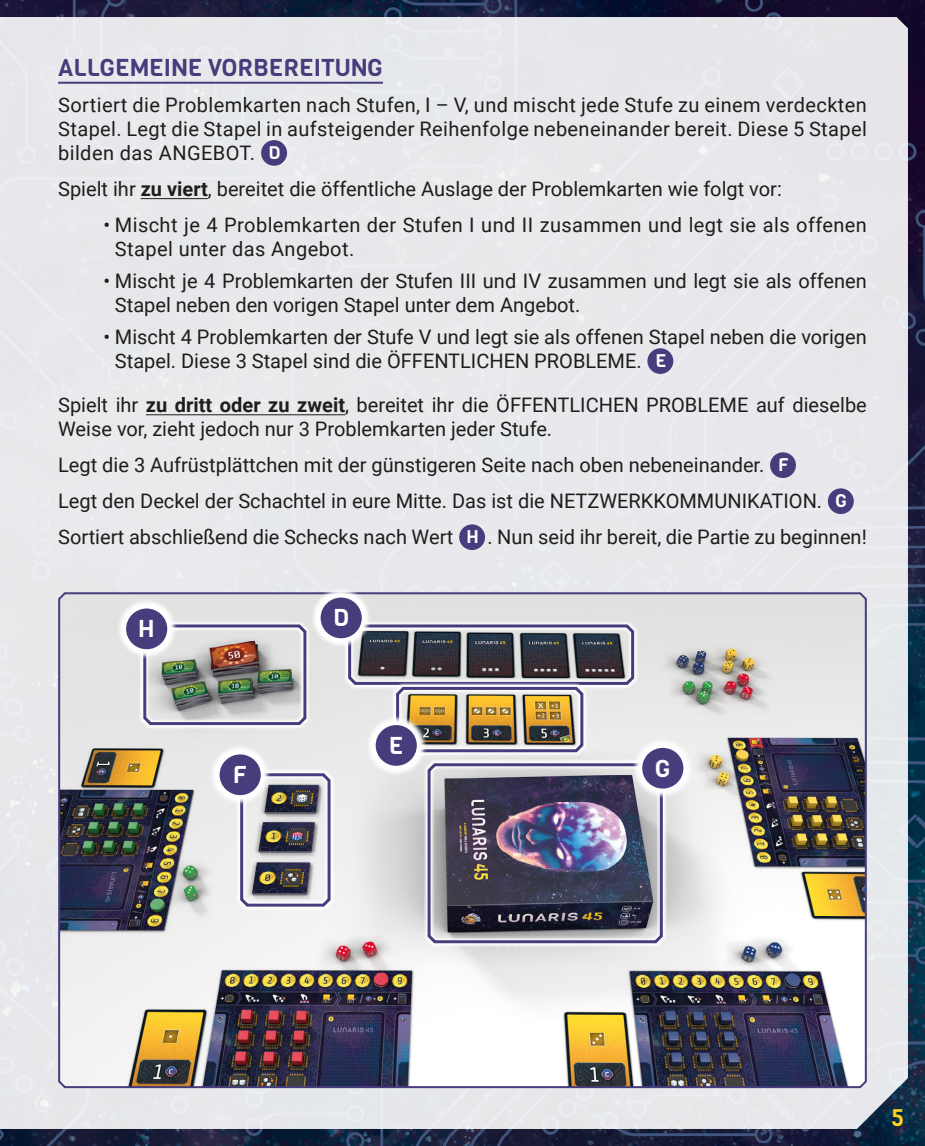
<style>
.page{position:relative;width:925px;height:1146px;background:#fff}
.page>*{position:absolute;margin:0;border:0;box-sizing:border-box;transform-origin:0 0}
.subtitulo1{font:24px "Viga";color:#473c7c}
.Legend{font:24px "Viga";color:#fff}
.t1{font:24px "Viga";color:#fdd31d}
.Corpo_de_texto{font:20px/24px "Roboto";color:#1d1d1b}
.Corpo_de_texto-2{font:20px/24px "Roboto";letter-spacing:.02em;color:#1d1d1b}
.Legend-2{font:18px "Viga";color:#fff}
.s1{font-weight:700}
</style>
<div class="page">
<img style="left:0;top:0;width:924px;height:1145px">
<div style="left:0;top:17px;width:907px;height:1111px;background:#e8e8eb"></div>
<hr style="left:58px;top:82px;width:325px;height:2px;background:#473c7c">
<hr style="left:141px;top:198px;width:67px;height:1px;background:#1d1d1b">
<hr style="left:146px;top:414px;width:199px;height:1px;background:#1d1d1b">
<div style="left:261px;top:140px;width:26px;height:26px;background:#473c7c;border-radius:50%"></div>
<div style="left:647px;top:348px;width:26px;height:26px;background:#473c7c;border-radius:50%"></div>
<div style="left:769px;top:452px;width:26px;height:26px;background:#473c7c;border-radius:50%"></div>
<div style="left:827px;top:488px;width:26px;height:26px;background:#473c7c;border-radius:50%"></div>
<div style="left:459px;top:524px;width:26px;height:26px;background:#473c7c;border-radius:50%"></div>
<img style="left:57px;top:590px;width:810px;height:498px">
<svg style="left:343px;top:620px;width:295px;height:69px"></svg>
<div style="left:391px;top:682px;width:196px;height:74px;background:#f4f4f4"></div>
<svg style="left:346px;top:621px;width:289px;height:132px;background:#948d87"></svg>
<div style="left:139px;top:620px;width:172px;height:109px;background:#f2f2f2"></div>
<img style="left:142px;top:621px;width:166px;height:105px">
<svg style="left:423px;top:758px;width:244px;height:189px;fill:#e8e8e7"></svg>
<img style="left:426px;top:760px;width:238px;height:184px">
<div style="left:236px;top:768px;width:99px;height:143px;background:#fff"></div>
<img style="left:240px;top:770px;width:92px;height:137px">
<svg style="left:115px;top:598px;width:62px;height:61px;fill:#e7e7e7"></svg>
<div style="left:126px;top:608px;width:41px;height:41px;background:#473c7c;border-radius:50%"></div>
<svg style="left:310px;top:587px;width:62px;height:61px"></svg>
<div style="left:320px;top:597px;width:41px;height:41px;background:#473c7c;border-radius:50%"></div>
<svg style="left:365px;top:714px;width:62px;height:61px"></svg>
<div style="left:375px;top:725px;width:41px;height:40px;background:#473c7c;border-radius:50%"></div>
<svg style="left:209px;top:744px;width:62px;height:61px;fill:#ededed"></svg>
<div style="left:219px;top:754px;width:42px;height:41px;background:#473c7c;border-radius:50%"></div>
<svg style="left:631px;top:737px;width:62px;height:61px;fill:#efefef"></svg>
<div style="left:642px;top:747px;width:41px;height:41px;background:#473c7c;border-radius:50%"></div>
<p class="subtitulo1" style="left:58px;top:52px;width:326px">ALLGEMEINE VORBEREITUNG</p>
<p class="Corpo_de_texto" style="left:58px;top:92px;width:810px;text-align:justify">Sortiert die Problemkarten nach Stufen, I – V, und mischt jede Stufe zu einem verdeckten Stapel. Legt die Stapel in aufsteigender Reihenfolge nebeneinander bereit. Diese 5 Stapel bilden das ANGEBOT.</p>
<p class="Legend-2" style="left:268px;top:140px;width:13px">D</p>
<p class="Corpo_de_texto" style="left:58px;top:176px;width:724px">Spielt ihr <span class="s1">zu viert</span>, bereitet die öffentliche Auslage der Problemkarten wie folgt vor:</p>
<p class="Corpo_de_texto-2" style="left:115px;top:212px;width:753px;text-indent:-11px">• Mischt je 4 Problemkarten der Stufen I und II zusammen und legt sie als offenen<br>Stapel unter das Angebot.</p>
<p class="Corpo_de_texto" style="left:115px;top:268px;width:753px;text-indent:-11px">• Mischt je 4 Problemkarten der Stufen III und IV zusammen und legt sie als offenen<br>Stapel neben den vorigen Stapel unter dem Angebot.</p>
<p class="Corpo_de_texto" style="left:115px;top:324px;width:753px;text-indent:-11px">• Mischt 4 Problemkarten der Stufe V und legt sie als offenen Stapel neben die vorigen<br>Stapel. Diese 3 Stapel sind die ÖFFENTLICHEN PROBLEME.</p>
<p class="Legend-2" style="left:655px;top:348px;width:12px">E</p>
<p class="Corpo_de_texto" style="left:58px;top:392px;width:809px">Spielt ihr <span class="s1">zu dritt oder zu zweit</span>, bereitet ihr die ÖFFENTLICHEN PROBLEME auf dieselbe<br>Weise vor, zieht jedoch nur 3 Problemkarten jeder Stufe.</p>
<p class="Corpo_de_texto" style="left:58px;top:452px;width:707px">Legt die 3 Aufrüstplättchen mit der günstigeren Seite nach oben nebeneinander.</p>
<p class="Legend-2" style="left:777px;top:452px;width:12px">F</p>
<p class="Corpo_de_texto" style="left:58px;top:488px;width:765px">Legt den Deckel der Schachtel in eure Mitte. Das ist die NETZWERKKOMMUNIKATION.</p>
<p class="Legend-2" style="left:835px;top:488px;width:13px">G</p>
<p class="Corpo_de_texto" style="left:58px;top:524px;width:396px">Sortiert abschließend die Schecks nach Wert</p>
<p class="Legend-2" style="left:466px;top:524px;width:14px">H</p>
<p class="Corpo_de_texto" style="left:487px;top:524px;width:381px">. Nun seid ihr bereit, die Partie zu beginnen!</p>
<p class="Legend" style="left:138px;top:613px;width:18px">H</p>
<p class="Legend" style="left:333px;top:602px;width:17px">D</p>
<p class="Legend" style="left:388px;top:729px;width:16px">E</p>
<p class="Legend" style="left:233px;top:758px;width:16px">F</p>
<p class="Legend" style="left:654px;top:752px;width:17px">G</p>
<p class="t1" style="left:891px;top:1101px;width:15px">5</p>
</div>
